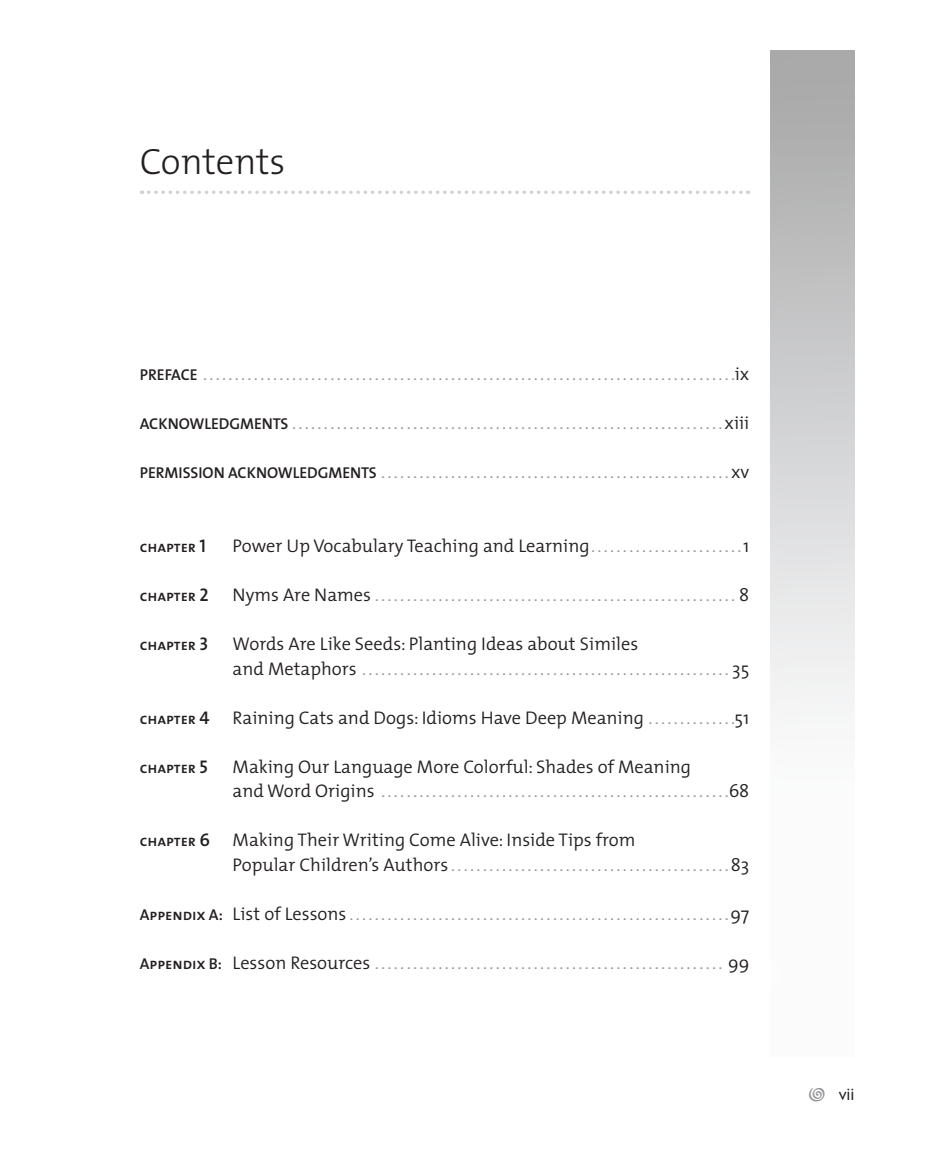
<style>
.page{position:relative;width:926px;height:1162px;background:#fff}
.page>*{position:absolute;margin:0;border:0;box-sizing:border-box;transform-origin:0 0}
.t1{font:300 36.75px "The Mix";color:#231f20}
.t2{font:300 18.38px "The Mix";color:#231f20}
.t3{font:15.75px "The Mix Semi Bold Caps";letter-spacing:-.005em;color:#231f20}
.t4{font:14px "The Mix Semi Bold Caps";color:#939598}
.s1{font-size:15.75px;color:#231f20}
.s2{font-family:"The Mix";font-weight:300;font-size:18.38px;color:#231f20}
.s3{font-size:18.38px}
.s4{font-family:"The Mix Semi Bold Caps";font-weight:400;font-size:14px;color:#939598}
.s5{font-family:"The Mix Semi Bold Caps";font-weight:400;font-size:15.75px}
.s6{font-family:"The Mix Semi Bold Caps";font-weight:400}
</style>
<div class="page">
<svg style="left:148px;top:190px;width:600px;height:4px"></svg>
<h1 class="t1" style="left:140px;top:131px;width:147px">Contents</h1>
<p class="t4" style="left:140px;top:364px;width:610px"><span class="s1">PREFACE</span> . . . . . . . . . . . . . . . . . . . . . . . . . . . . . . . . . . . . . . . . . . . . . . . . . . . . . . . . . . . . . . . . . . . . . . . . . . . . . . . . . . . <span class="s2">ix</span></p>
<p class="t4" style="left:140px;top:413px;width:611px"><span class="s1">ACKNOWLEDGMENTS</span> . . . . . . . . . . . . . . . . . . . . . . . . . . . . . . . . . . . . . . . . . . . . . . . . . . . . . . . . . . . . . . . . . . . <span class="s2">xiii</span></p>
<p class="t4" style="left:140px;top:462px;width:611px"><span class="s1">PERMISSION ACKNOWLEDGMENTS</span> . . . . . . . . . . . . . . . . . . . . . . . . . . . . . . . . . . . . . . . . . . . . . . . . . . . . . . <span class="s2">xv</span></p>
<p class="t3" style="left:140px;top:533px;width:68px">chapter <span class="s3">1</span></p>
<h2 class="t2" style="left:232px;top:530px;width:518px">Power Up Vocabulary Teaching and Learning <span class="s4">. . . . . . . . . . . . . . . . . . . . . . .</span> 1</h2>
<p class="t3" style="left:140px;top:582px;width:70px">chapter <span class="s3">2</span></p>
<p class="t4" style="left:232px;top:584px;width:518px"><span class="s2">Nyms Are Names</span> . . . . . . . . . . . . . . . . . . . . . . . . . . . . . . . . . . . . . . . . . . . . . . . . . . . . . . . . . <span class="s2">8</span></p>
<p class="t3" style="left:140px;top:631px;width:70px">chapter <span class="s3">3</span></p>
<h2 class="t2" style="left:232px;top:628px;width:407px">Words Are Like Seeds: Planting Ideas about Similes</h2>
<p class="t4" style="left:232px;top:658px;width:518px"><span class="s2">and Metaphors</span> . . . . . . . . . . . . . . . . . . . . . . . . . . . . . . . . . . . . . . . . . . . . . . . . . . . . . . . . . . <span class="s2">35</span></p>
<p class="t3" style="left:140px;top:705px;width:71px">chapter <span class="s3">4</span></p>
<h2 class="t2" style="left:232px;top:702px;width:518px">Raining Cats and Dogs: Idioms Have Deep Meaning <span class="s4">. . . . . . . . . . . . .</span> 51</h2>
<p class="t3" style="left:140px;top:754px;width:70px">chapter <span class="s3">5</span></p>
<h2 class="t2" style="left:232px;top:751px;width:460px">Making Our Language More Colorful: Shades of Meaning</h2>
<p class="t4" style="left:232px;top:780px;width:518px"><span class="s2">and Word Origins</span> . . . . . . . . . . . . . . . . . . . . . . . . . . . . . . . . . . . . . . . . . . . . . . . . . . . . . . <span class="s2">68</span></p>
<h2 class="t2" style="left:140px;top:824px;width:497px"><span class="s5">chapter</span> <span class="s6">6</span> Making Their Writing Come Alive: Inside Tips from</h2>
<p class="t4" style="left:232px;top:854px;width:518px"><span class="s2">Popular Children’s Authors</span> . . . . . . . . . . . . . . . . . . . . . . . . . . . . . . . . . . . . . . . . . . . <span class="s2">83</span></p>
<p class="t4" style="left:140px;top:903px;width:611px"><span class="s1">Appendix A:</span> <span class="s2">List of Lessons</span> . . . . . . . . . . . . . . . . . . . . . . . . . . . . . . . . . . . . . . . . . . . . . . . . . . . . . . . . . . . <span class="s2">97</span></p>
<p class="t4" style="left:140px;top:952px;width:611px"><span class="s1">Appendix B:</span> <span class="s2">Lesson Resources</span> . . . . . . . . . . . . . . . . . . . . . . . . . . . . . . . . . . . . . . . . . . . . . . . . . . . . . . . <span class="s2">99</span></p>
</div>
